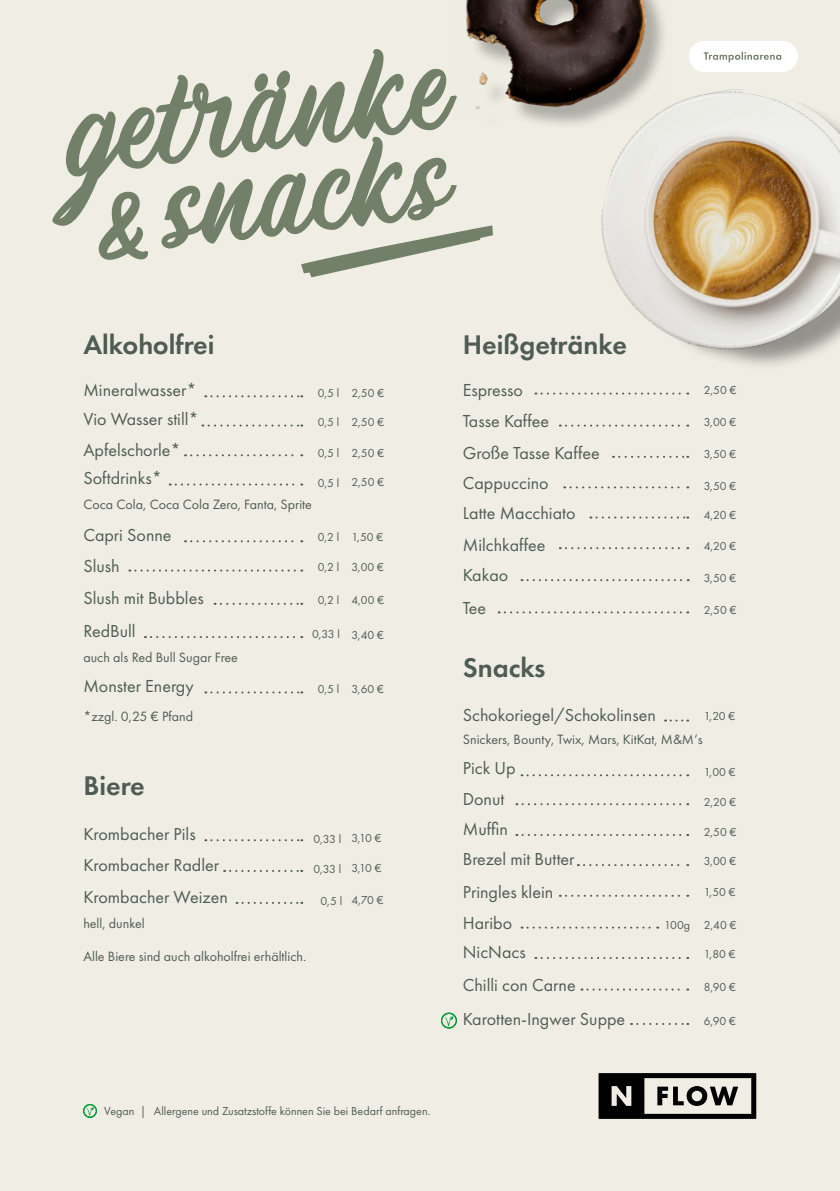
<style>
.page{position:relative;width:840px;height:1191px;background:#fff}
.page>*{position:absolute;margin:0;border:0;box-sizing:border-box;transform-origin:0 0}
.t1{font:600 28px "Futura PT";color:#4f5c53}
.t2{font:18px "Futura PT";color:#4f5c53}
.t3{font:14px "Futura PT";color:#4f5c53}
.t4{font:12px "Futura PT";color:#4f5c53}
</style>
<div class="page">
<div style="left:0;top:0;width:839px;height:1191px;background:#f0eee4"></div>
<svg style="left:52px;top:49px;width:400px;height:177px"></svg>
<svg style="left:161px;top:136px;width:331px;height:141px"></svg>
<div style="left:688px;top:41px;width:109px;height:31px;background:#fff;border-radius:16px"></div>
<svg style="left:703px;top:52px;width:77px;height:10px"></svg>
<div style="left:469px;top:0;width:200px;height:132px;background:#000;opacity:.75"></div>
<svg style="left:535px;top:392px;width:153px;height:2px"></svg>
<svg style="left:559px;top:424px;width:129px;height:2px"></svg>
<svg style="left:619px;top:456px;width:69px;height:2px"></svg>
<svg style="left:564px;top:486px;width:124px;height:2px"></svg>
<svg style="left:590px;top:516px;width:98px;height:2px"></svg>
<svg style="left:559px;top:547px;width:129px;height:2px"></svg>
<svg style="left:521px;top:579px;width:167px;height:2px"></svg>
<svg style="left:98px;top:192px;width:52px;height:68px"></svg>
<svg style="left:205px;top:395px;width:97px;height:2px"></svg>
<svg style="left:202px;top:424px;width:100px;height:2px"></svg>
<svg style="left:185px;top:454px;width:117px;height:2px"></svg>
<svg style="left:170px;top:483px;width:132px;height:2px"></svg>
<svg style="left:185px;top:540px;width:117px;height:2px"></svg>
<svg style="left:129px;top:569px;width:173px;height:2px"></svg>
<svg style="left:221px;top:603px;width:81px;height:2px"></svg>
<svg style="left:145px;top:636px;width:157px;height:2px"></svg>
<svg style="left:205px;top:691px;width:97px;height:2px"></svg>
<svg style="left:205px;top:839px;width:97px;height:2px"></svg>
<svg style="left:224px;top:870px;width:78px;height:2px"></svg>
<svg style="left:236px;top:902px;width:66px;height:2px"></svg>
<svg style="left:598px;top:1073px;width:157px;height:45px"></svg>
<svg style="left:83px;top:1104px;width:14px;height:13px"></svg>
<svg style="left:521px;top:774px;width:167px;height:2px"></svg>
<svg style="left:516px;top:803px;width:172px;height:2px"></svg>
<svg style="left:516px;top:834px;width:172px;height:2px"></svg>
<svg style="left:577px;top:864px;width:111px;height:2px"></svg>
<svg style="left:559px;top:894px;width:129px;height:2px"></svg>
<svg style="left:521px;top:926px;width:137px;height:2px"></svg>
<svg style="left:535px;top:957px;width:153px;height:2px"></svg>
<svg style="left:581px;top:988px;width:107px;height:2px"></svg>
<svg style="left:637px;top:1023px;width:51px;height:2px"></svg>
<svg style="left:441px;top:1012px;width:15px;height:16px"></svg>
<svg style="left:664px;top:719px;width:24px;height:2px"></svg>
<img style="left:577px;top:68px;width:262px;height:298px">
<img style="left:453px;top:0;width:218px;height:120px">
<svg style="left:498px;top:611px;width:190px;height:2px"></svg>
<h1 class="t1" style="left:83px;top:327px;width:133px">Alkoholfrei</h1>
<p class="t2" style="left:83px;top:379px;width:115px">Mineralwasser*</p>
<p class="t4" style="left:351px;top:386px;width:34px">2,50 €</p>
<p class="t2" style="left:83px;top:408px;width:117px">Vio Wasser still*</p>
<p class="t4" style="left:351px;top:415px;width:34px">2,50 €</p>
<p class="t2" style="left:83px;top:440px;width:99px">Apfelschorle*</p>
<p class="t4" style="left:351px;top:445px;width:34px">2,50 €</p>
<p class="t2" style="left:83px;top:467px;width:80px">Softdrinks*</p>
<p class="t4" style="left:351px;top:475px;width:34px">2,50 €</p>
<p class="t4" style="left:317px;top:386px;width:23px">0,5 l</p>
<p class="t4" style="left:317px;top:415px;width:23px">0,5 l</p>
<p class="t4" style="left:317px;top:445px;width:23px">0,5 l</p>
<p class="t4" style="left:317px;top:476px;width:23px">0,5 l</p>
<p class="t3" style="left:83px;top:496px;width:230px">Coca Cola, Coca Cola Zero, Fanta, Sprite</p>
<p class="t2" style="left:83px;top:524px;width:90px">Capri Sonne</p>
<p class="t4" style="left:351px;top:530px;width:33px">1,50 €</p>
<p class="t2" style="left:83px;top:555px;width:38px">Slush</p>
<p class="t4" style="left:351px;top:560px;width:34px">3,00 €</p>
<p class="t2" style="left:83px;top:587px;width:122px">Slush mit Bubbles</p>
<p class="t4" style="left:351px;top:593px;width:34px">4,00 €</p>
<p class="t4" style="left:317px;top:530px;width:23px">0,2 l</p>
<p class="t4" style="left:317px;top:560px;width:23px">0,2 l</p>
<p class="t4" style="left:317px;top:593px;width:23px">0,2 l</p>
<p class="t4" style="left:312px;top:627px;width:29px">0,33 l</p>
<p class="t2" style="left:83px;top:620px;width:54px">RedBull</p>
<p class="t4" style="left:351px;top:627px;width:34px">3,40 €</p>
<p class="t3" style="left:83px;top:649px;width:156px">auch als Red Bull Sugar Free</p>
<p class="t2" style="left:83px;top:675px;width:112px">Monster Energy</p>
<p class="t4" style="left:351px;top:681px;width:34px">3,60 €</p>
<p class="t4" style="left:317px;top:681px;width:23px">0,5 l</p>
<p class="t3" style="left:83px;top:708px;width:111px">*zzgl. 0,25 € Pfand</p>
<h1 class="t1" style="left:83px;top:768px;width:63px">Biere</h1>
<p class="t2" style="left:83px;top:823px;width:114px">Krombacher Pils</p>
<p class="t4" style="left:351px;top:830px;width:32px">3,10 €</p>
<p class="t4" style="left:313px;top:831px;width:29px">0,33 l</p>
<p class="t2" style="left:83px;top:854px;width:137px">Krombacher Radler</p>
<p class="t4" style="left:313px;top:861px;width:70px">0,33 l 3,10 €</p>
<p class="t2" style="left:83px;top:886px;width:146px">Krombacher Weizen</p>
<p class="t4" style="left:351px;top:893px;width:34px">4,70 €</p>
<p class="t3" style="left:83px;top:914px;width:63px">hell, dunkel</p>
<p class="t4" style="left:320px;top:894px;width:23px">0,5 l</p>
<p class="t3" style="left:83px;top:947px;width:224px">Alle Biere sind auch alkoholfrei erhältlich.</p>
<p class="t4" style="left:104px;top:1104px;width:327px">Vegan | Allergene und Zusatzstoffe können Sie bei Bedarf anfragen.</p>
<h1 class="t1" style="left:462px;top:327px;width:166px">Heißgetränke</h1>
<p class="t2" style="left:462px;top:379px;width:62px">Espresso</p>
<p class="t4" style="left:703px;top:383px;width:34px">2,50 €</p>
<p class="t2" style="left:462px;top:411px;width:88px">Tasse Kaffee</p>
<p class="t4" style="left:703px;top:415px;width:34px">3,00 €</p>
<p class="t2" style="left:462px;top:442px;width:138px">Große Tasse Kaffee</p>
<p class="t4" style="left:703px;top:447px;width:34px">3,50 €</p>
<p class="t2" style="left:462px;top:472px;width:87px">Cappuccino</p>
<p class="t4" style="left:703px;top:479px;width:34px">3,50 €</p>
<p class="t2" style="left:462px;top:502px;width:114px">Latte Macchiato</p>
<p class="t4" style="left:703px;top:507px;width:34px">4,20 €</p>
<p class="t2" style="left:462px;top:535px;width:84px">Milchkaffee</p>
<p class="t4" style="left:703px;top:539px;width:34px">4,20 €</p>
<p class="t2" style="left:462px;top:565px;width:47px">Kakao</p>
<p class="t4" style="left:703px;top:570px;width:34px">3,50 €</p>
<p class="t2" style="left:462px;top:597px;width:25px">Tee</p>
<p class="t4" style="left:703px;top:603px;width:34px">2,50 €</p>
<h1 class="t1" style="left:462px;top:650px;width:84px">Snacks</h1>
<p class="t2" style="left:462px;top:704px;width:194px">Schokoriegel/Schokolinsen</p>
<p class="t4" style="left:703px;top:709px;width:33px">1,20 €</p>
<p class="t2" style="left:462px;top:757px;width:54px">Pick Up</p>
<p class="t4" style="left:703px;top:765px;width:33px">1,00 €</p>
<p class="t2" style="left:462px;top:788px;width:43px">Donut</p>
<p class="t4" style="left:703px;top:794px;width:34px">2,20 €</p>
<p class="t2" style="left:462px;top:818px;width:46px">Muffin</p>
<p class="t4" style="left:703px;top:825px;width:34px">2,50 €</p>
<p class="t2" style="left:462px;top:848px;width:113px">Brezel mit Butter</p>
<p class="t4" style="left:703px;top:854px;width:34px">3,00 €</p>
<p class="t2" style="left:462px;top:881px;width:92px">Pringles klein</p>
<p class="t4" style="left:703px;top:885px;width:33px">1,50 €</p>
<p class="t2" style="left:462px;top:912px;width:51px">Haribo</p>
<p class="t4" style="left:703px;top:918px;width:34px">2,40 €</p>
<p class="t3" style="left:462px;top:731px;width:241px">Snickers, Bounty, Twix, Mars, KitKat, M&amp;M‘s</p>
<p class="t4" style="left:663px;top:918px;width:28px">100g</p>
<p class="t2" style="left:462px;top:941px;width:64px">NicNacs</p>
<p class="t4" style="left:703px;top:947px;width:33px">1,80 €</p>
<p class="t2" style="left:462px;top:974px;width:114px">Chilli con Carne</p>
<p class="t4" style="left:703px;top:980px;width:34px">8,90 €</p>
<p class="t2" style="left:462px;top:1008px;width:164px">Karotten-Ingwer Suppe</p>
<p class="t4" style="left:703px;top:1014px;width:34px">6,90 €</p>
</div>
